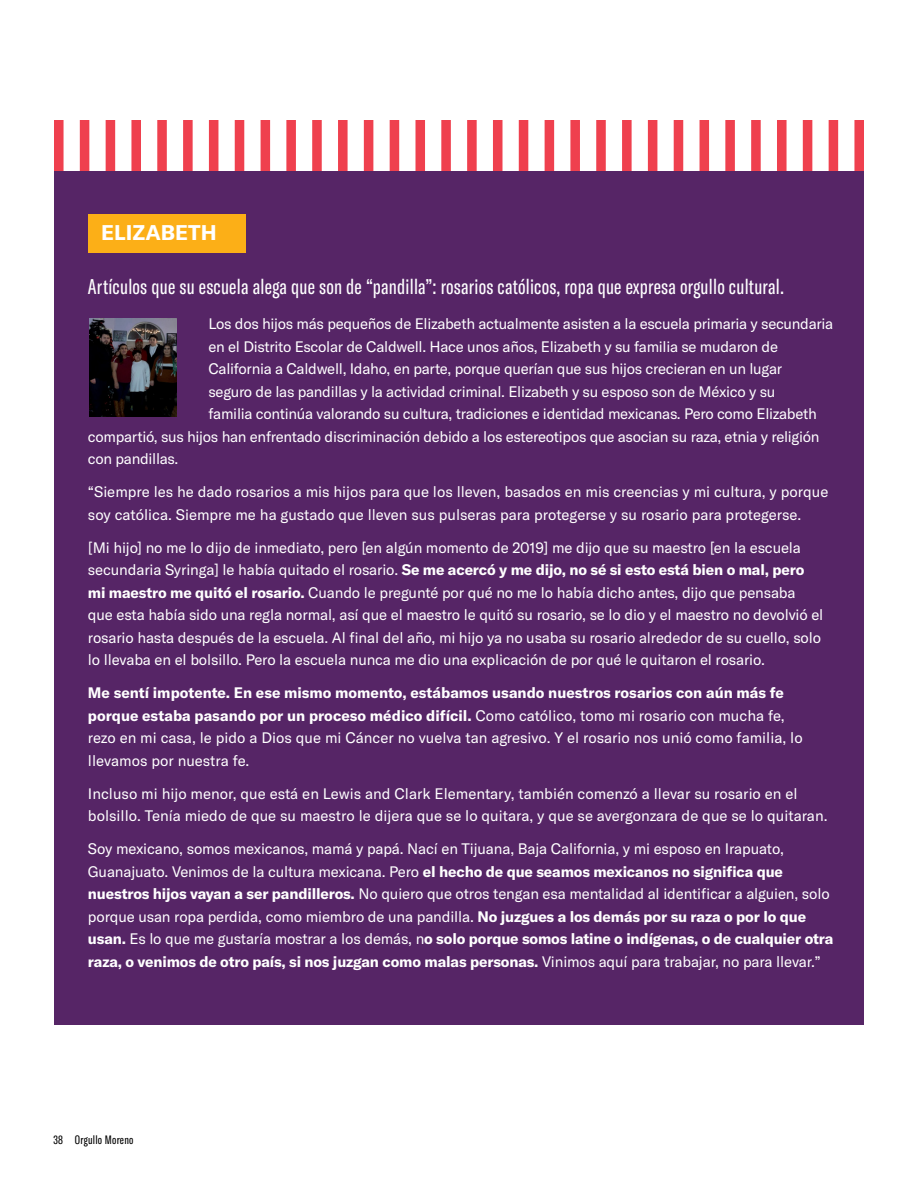
<style>
.page{position:relative;width:918px;height:1188px;background:#fff}
.page>*{position:absolute;margin:0;border:0;box-sizing:border-box;transform-origin:0 0}
.t1{font:extra-condensed 21px "GT America";letter-spacing:.01em;color:#fff}
.t2{font:700 21px "GT America";color:#fff}
.t3{font:15px/22.5px "GT America";letter-spacing:-.01em;color:#fff}
.t4{font:extra-condensed 12px "GT America";letter-spacing:.02em;color:#000}
.s1{font-weight:700}
</style>
<div class="page">
<div style="left:54px;top:171px;width:810px;height:853px;background:#562566"></div>
<div style="left:88px;top:214px;width:158px;height:39px;background:#fcaf17"></div>
<div style="left:54px;top:120px;width:10px;height:51px;background:#ef404e"></div>
<div style="left:80px;top:120px;width:9px;height:51px;background:#ef404e"></div>
<div style="left:106px;top:120px;width:9px;height:51px;background:#ef404e"></div>
<div style="left:131px;top:120px;width:10px;height:51px;background:#ef404e"></div>
<div style="left:157px;top:120px;width:10px;height:51px;background:#ef404e"></div>
<div style="left:183px;top:120px;width:10px;height:51px;background:#ef404e"></div>
<div style="left:209px;top:120px;width:9px;height:51px;background:#ef404e"></div>
<div style="left:235px;top:120px;width:9px;height:51px;background:#ef404e"></div>
<div style="left:261px;top:120px;width:9px;height:51px;background:#ef404e"></div>
<div style="left:286px;top:120px;width:10px;height:51px;background:#ef404e"></div>
<div style="left:312px;top:120px;width:10px;height:51px;background:#ef404e"></div>
<div style="left:338px;top:120px;width:10px;height:51px;background:#ef404e"></div>
<div style="left:364px;top:120px;width:9px;height:51px;background:#ef404e"></div>
<div style="left:390px;top:120px;width:9px;height:51px;background:#ef404e"></div>
<div style="left:416px;top:120px;width:9px;height:51px;background:#ef404e"></div>
<div style="left:441px;top:120px;width:10px;height:51px;background:#ef404e"></div>
<div style="left:467px;top:120px;width:10px;height:51px;background:#ef404e"></div>
<div style="left:493px;top:120px;width:9px;height:51px;background:#ef404e"></div>
<div style="left:519px;top:120px;width:9px;height:51px;background:#ef404e"></div>
<div style="left:545px;top:120px;width:9px;height:51px;background:#ef404e"></div>
<div style="left:570px;top:120px;width:10px;height:51px;background:#ef404e"></div>
<div style="left:596px;top:120px;width:10px;height:51px;background:#ef404e"></div>
<div style="left:622px;top:120px;width:10px;height:51px;background:#ef404e"></div>
<div style="left:648px;top:120px;width:9px;height:51px;background:#ef404e"></div>
<div style="left:674px;top:120px;width:9px;height:51px;background:#ef404e"></div>
<div style="left:700px;top:120px;width:9px;height:51px;background:#ef404e"></div>
<div style="left:725px;top:120px;width:10px;height:51px;background:#ef404e"></div>
<div style="left:751px;top:120px;width:10px;height:51px;background:#ef404e"></div>
<div style="left:777px;top:120px;width:10px;height:51px;background:#ef404e"></div>
<div style="left:803px;top:120px;width:9px;height:51px;background:#ef404e"></div>
<div style="left:829px;top:120px;width:9px;height:51px;background:#ef404e"></div>
<div style="left:854px;top:120px;width:10px;height:51px;background:#ef404e"></div>
<img style="left:90px;top:318px;width:86px;height:98px">
<p class="t2" style="left:101px;top:219px;width:117px">ELIZABETH</p>
<p class="t1" style="left:88px;top:274px;width:698px">Artículos que su escuela alega que son de “pandilla”: rosarios católicos, ropa que expresa orgullo cultural.</p>
<p class="t3" style="left:208px;top:313px;width:626px">Los dos hijos más pequeños de Elizabeth actualmente asisten a la escuela primaria y secundaria</p>
<p class="t3" style="left:208px;top:335px;width:571px">en el Distrito Escolar de Caldwell. Hace unos años, Elizabeth y su familia se mudaron de</p>
<p class="t3" style="left:208px;top:358px;width:575px">California a Caldwell, Idaho, en parte, porque querían que sus hijos crecieran en un lugar</p>
<p class="t3" style="left:208px;top:380px;width:568px">seguro de las pandillas y la actividad criminal. Elizabeth y su esposo son de México y su</p>
<p class="t3" style="left:208px;top:403px;width:610px">familia continúa valorando su cultura, tradiciones e identidad mexicanas. Pero como Elizabeth</p>
<p class="t3" style="left:88px;top:425px;width:733px">compartió, sus hijos han enfrentado discriminación debido a los estereotipos que asocian su raza, etnia y religión</p>
<p class="t3" style="left:88px;top:448px;width:92px">con pandillas.</p>
<p class="t3" style="left:88px;top:481px;width:742px">“Siempre les he dado rosarios a mis hijos para que los lleven, basados en mis creencias y mi cultura, y porque soy católica. Siempre me ha gustado que lleven sus pulseras para protegerse y su rosario para protegerse.</p>
<p class="t3" style="left:88px;top:536px;width:737px">[Mi hijo] no me lo dijo de inmediato, pero [en algún momento de 2019] me dijo que su maestro [en la escuela secundaria Syringa] le había quitado el rosario. <span class="s1">Se me acercó y me dijo, no sé si esto está bien o mal, pero mi maestro me quitó el rosario.</span> Cuando le pregunté por qué no me lo había dicho antes, dijo que pensaba que esta había sido una regla normal, así que el maestro le quitó su rosario, se lo dio y el maestro no devolvió el rosario hasta después de la escuela. Al final del año, mi hijo ya no usaba su rosario alrededor de su cuello, solo lo llevaba en el bolsillo. Pero la escuela nunca me dio una explicación de por qué le quitaron el rosario.</p>
<p class="t3" style="left:88px;top:682px;width:716px"><span class="s1">Me sentí impotente. En ese mismo momento, estábamos usando nuestros rosarios con aún más fe porque estaba pasando por un proceso médico difícil.</span> Como católico, tomo mi rosario con mucha fe, rezo en mi casa, le pido a Dios que mi Cáncer no vuelva tan agresivo. Y el rosario nos unió como familia, lo llevamos por nuestra fe.</p>
<p class="t3" style="left:88px;top:782px;width:741px">Incluso mi hijo menor, que está en Lewis and Clark Elementary, también comenzó a llevar su rosario en el bolsillo. Tenía miedo de que su maestro le dijera que se lo quitara, y que se avergonzara de que se lo quitaran.</p>
<p class="t3" style="left:88px;top:838px;width:747px">Soy mexicano, somos mexicanos, mamá y papá. Nací en Tijuana, Baja California, y mi esposo en Irapuato, Guanajuato. Venimos de la cultura mexicana. Pero <span class="s1">el hecho de que seamos mexicanos no significa que nuestros hijos vayan a ser pandilleros.</span> No quiero que otros tengan esa mentalidad al identificar a alguien, solo porque usan ropa perdida, como miembro de una pandilla. <span class="s1">No juzgues a los demás por su raza o por lo que usan.</span> Es lo que me gustaría mostrar a los demás, n<span class="s1">o solo porque somos latine o indígenas, o de cualquier otra raza, o venimos de otro país, si nos juzgan como malas personas.</span> Vinimos aquí para trabajar, no para llevar.”</p>
<p class="t4" style="left:53px;top:1132px;width:82px">38 Orgullo Moreno</p>
</div>
